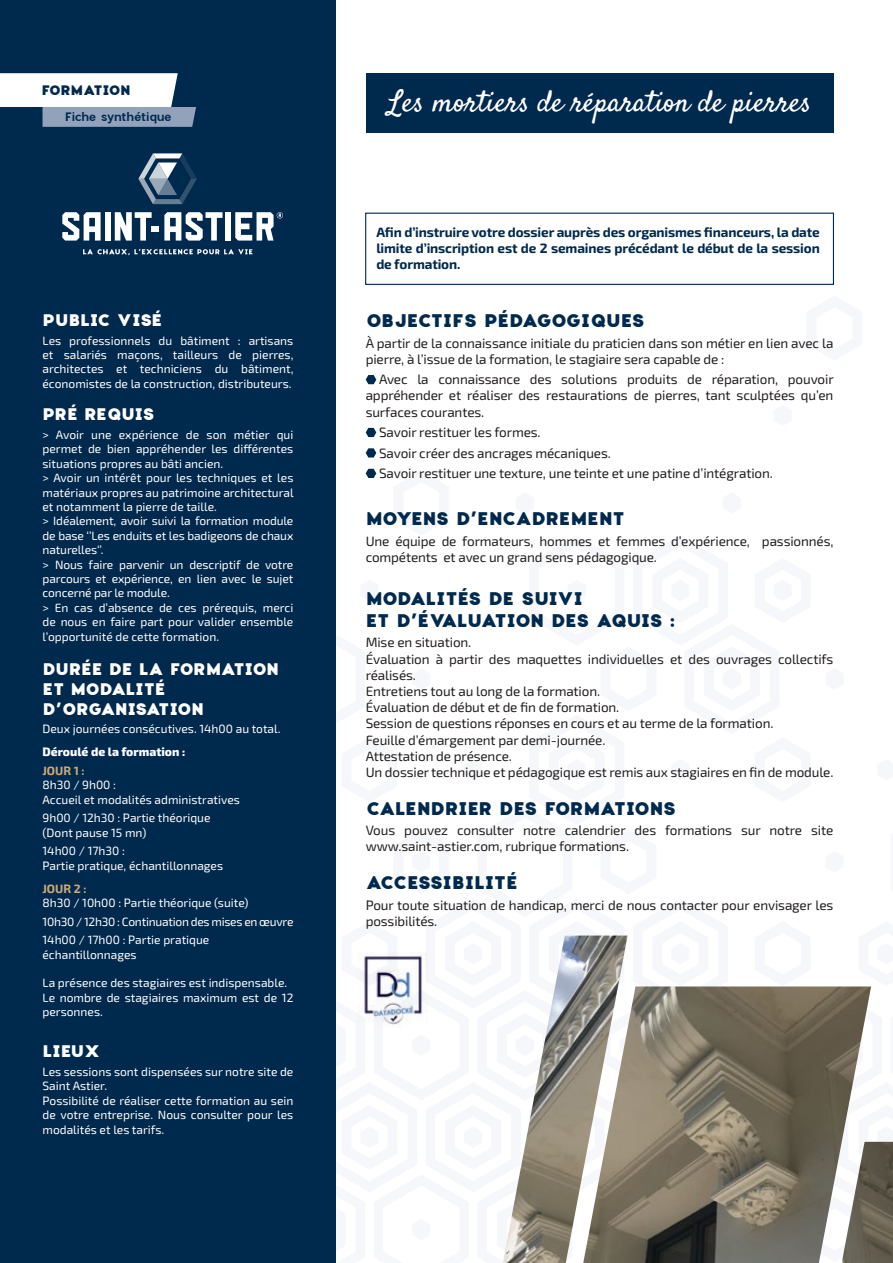
<style>
.page{position:relative;width:893px;height:1263px;background:#fff}
.page>*{position:absolute;margin:0;border:0;box-sizing:border-box;transform-origin:0 0}
.t1{font:30px "Satisfy";color:#fff}
.t2{font:900 18px "Charlevoix Pro";letter-spacing:-.02em;color:#00294e}
.t3{font:900 18px/21.6px "Charlevoix Pro";letter-spacing:-.04em;color:#00294e}
.t4{font:900 16.5px/19.8px "Charlevoix Pro";letter-spacing:-.03em;color:#fff}
.t5{font:13.5px/16.2px "Exo 2";letter-spacing:-.01em;color:#231f20}
.t6{font:700 13.5px/16.2px "Exo 2";letter-spacing:-.01em;color:#00294e;text-align:justify}
.t7{font:900 13.5px "Charlevoix Pro";letter-spacing:-.04em;color:#00294e}
.t8{font:12px/14.4px "Exo 2";color:#fff}
.t9{font:800 12px "Exo 2";color:#fff}
.t10{font:600 12px "Charlevoix Pro";letter-spacing:-.02em;color:#00294e}
.t11{font:700 12px "Exo 2";color:#cbaa76}
</style>
<div class="page">
<div style="left:0;top:0;width:336px;height:1263px;background:#00294e"></div>
<svg style="left:0;top:73px;width:196px;height:54px;background:#b7c2cf"></svg>
<div style="left:366px;top:73px;width:467px;height:60px;background:#00294e"></div>
<svg style="left:138px;top:153px;width:59px;height:51px"></svg>
<svg style="left:83px;top:249px;width:169px;height:6px"></svg>
<svg style="left:115px;top:212px;width:37px;height:29px"></svg>
<svg style="left:164px;top:212px;width:58px;height:29px"></svg>
<div style="left:225px;top:212px;width:6px;height:29px;background:#fff"></div>
<div style="left:105px;top:212px;width:6px;height:29px;background:#fff"></div>
<svg style="left:62px;top:212px;width:39px;height:29px"></svg>
<div style="left:152px;top:226px;width:7px;height:6px;background:#fff"></div>
<svg style="left:235px;top:212px;width:48px;height:29px"></svg>
<svg style="left:366px;top:375px;width:10px;height:9px"></svg>
<svg style="left:366px;top:428px;width:10px;height:9px"></svg>
<svg style="left:366px;top:448px;width:10px;height:9px"></svg>
<img style="left:503px;top:935px;width:390px;height:328px">
<div style="left:365px;top:213px;width:469px;height:72px;border:1px solid #00294e"></div>
<p class="t7" style="left:41px;top:81px;width:91px">FORMATION</p>
<p class="t10" style="left:65px;top:109px;width:108px">Fiche synthétique</p>
<h3 class="t4" style="left:43px;top:310px;width:121px">PUBLIC VISÉ</h3>
<p class="t8" style="left:43px;top:333px;width:252px;text-align:justify">Les professionnels du bâtiment : artisans et salariés maçons, tailleurs de pierres, architectes et techniciens du bâtiment, économistes de la construction, distributeurs.</p>
<h3 class="t4" style="left:43px;top:405px;width:114px">PRÉ REQUIS</h3>
<p class="t8" style="left:43px;top:427px;width:253px">&gt; Avoir une expérience de son métier qui permet de bien appréhender les différentes situations propres au bâti ancien.<br>&gt; Avoir un intérêt pour les techniques et les matériaux propres au patrimoine architectural et notamment la pierre de taille.<br>&gt; Idéalement, avoir suivi la formation module de base ‘’Les enduits et les badigeons de chaux naturelles‘’.<br>&gt; Nous faire parvenir un descriptif de votre parcours et expérience, en lien avec le sujet concerné par le module.<br>&gt; En cas d’absence de ces prérequis, merci de nous en faire part pour valider ensemble l’opportunité de cette formation.</p>
<h3 class="t4" style="left:43px;top:659px;width:238px">DURÉE DE LA FORMATION<br>ET MODALITÉ<br>D’ORGANISATION</h3>
<p class="t8" style="left:43px;top:721px;width:239px">Deux journées consécutives. 14h00 au total.</p>
<p class="t9" style="left:43px;top:743px;width:144px">Déroulé de la formation :</p>
<p class="t11" style="left:43px;top:762px;width:44px">JOUR 1 :</p>
<p class="t8" style="left:43px;top:777px;width:199px">8h30 / 9h00 :<br>Accueil et modalités administratives</p>
<p class="t8" style="left:43px;top:810px;width:170px">9h00 / 12h30 : Partie théorique (Dont pause 15 mn)</p>
<p class="t8" style="left:43px;top:843px;width:182px">14h00 / 17h30 :<br>Partie pratique, échantillonnages</p>
<p class="t11" style="left:43px;top:880px;width:45px">JOUR 2 :</p>
<p class="t8" style="left:43px;top:893px;width:252px;line-height:18.6px">8h30 / 10h00 : Partie théorique (suite)<br>10h30 / 12h30 : Continuation des mises en œuvre<br>14h00 / 17h00 : Partie pratique</p>
<p class="t8" style="left:43px;top:947px;width:96px">échantillonnages</p>
<p class="t8" style="left:43px;top:975px;width:252px">La présence des stagiaires est indispensable.<br>Le nombre de stagiaires maximum est de 12 personnes.</p>
<h3 class="t4" style="left:43px;top:1041px;width:59px">LIEUX</h3>
<p class="t8" style="left:43px;top:1064px;width:252px">Les sessions sont dispensées sur notre site de Saint Astier.<br>Possibilité de réaliser cette formation au sein de votre entreprise. Nous consulter pour les modalités et les tarifs.</p>
<h1 class="t1" style="left:388px;top:83px;width:425px">Les mortiers de réparation de pierres</h1>
<p class="t6" style="left:376px;top:223px;width:445px">Afin d’instruire votre dossier auprès des organismes financeurs, la date limite d’inscription est de 2 semaines précédant le début de la session de formation.</p>
<h2 class="t2" style="left:366px;top:308px;width:280px">OBJECTIFS PÉDAGOGIQUES</h2>
<p class="t5" style="left:366px;top:334px;width:469px">À partir de la connaissance initiale du praticien dans son métier en lien avec la pierre, à l’issue de la formation, le stagiaire sera capable de :</p>
<p class="t5" style="left:366px;top:371px;width:470px;text-align:justify;text-indent:13px">Avec la connaissance des solutions produits de réparation, pouvoir appréhender et réaliser des restaurations de pierres, tant sculptées qu’en surfaces courantes.</p>
<p class="t5" style="left:379px;top:422px;width:395px;line-height:20.4px">Savoir restituer les formes.<br>Savoir créer des ancrages mécaniques.<br>Savoir restituer une texture, une teinte et une patine d’intégration.</p>
<h2 class="t2" style="left:366px;top:506px;width:260px">MOYENS D’ENCADREMENT</h2>
<p class="t5" style="left:366px;top:533px;width:469px">Une équipe de formateurs, hommes et femmes d’expérience, passionnés, compétents et avec un grand sens pédagogique.</p>
<h2 class="t3" style="left:366px;top:588px;width:311px">MODALITÉS DE SUIVI<br>ET D’ÉVALUATION DES AQUIS :</h2>
<p class="t5" style="left:366px;top:634px;width:469px">Mise en situation.<br>Évaluation à partir des maquettes individuelles et des ouvrages collectifs réalisés.<br>Entretiens tout au long de la formation.<br>Évaluation de début et de fin de formation.<br>Session de questions réponses en cours et au terme de la formation.<br>Feuille d’émargement par demi-journée.<br>Attestation de présence.<br>Un dossier technique et pédagogique est remis aux stagiaires en fin de module.</p>
<h2 class="t2" style="left:366px;top:796px;width:312px">CALENDRIER DES FORMATIONS</h2>
<p class="t5" style="left:366px;top:822px;width:469px">Vous pouvez consulter notre calendrier des formations sur notre site www.saint-astier.com, rubrique formations.</p>
<h2 class="t2" style="left:366px;top:870px;width:153px">ACCESSIBILITÉ</h2>
<p class="t5" style="left:366px;top:896px;width:469px">Pour toute situation de handicap, merci de nous contacter pour envisager les possibilités.</p>
</div>
